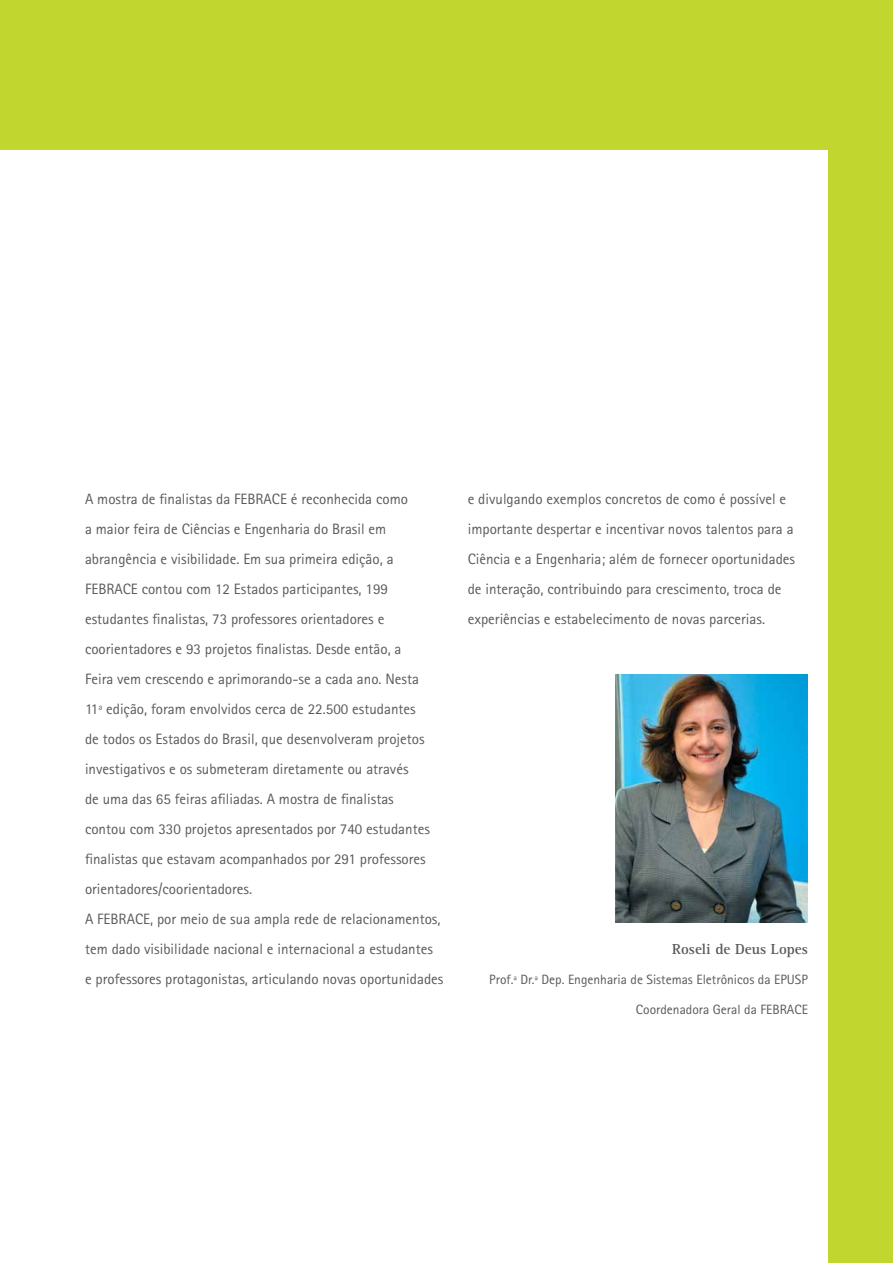
<style>
.page{position:relative;width:893px;height:1263px;background:#fff}
.page>*{position:absolute;margin:0;border:0;box-sizing:border-box;transform-origin:0 0}
.t1{font:15px/30px "Rotis Sans Serif";color:#58595b}
.t2{font:700 15px "Rotis Serif";color:#58595b}
.t3{font:13.5px "Rotis Sans Serif";color:#58595b}
</style>
<div class="page">
<div style="left:0;top:0;width:893px;height:149px;background:#c1d72f"></div>
<div style="left:828px;top:4px;width:65px;height:1259px;background:#c1d72f"></div>
<img style="left:616px;top:674px;width:192px;height:249px">
<p class="t1" style="left:85px;top:484px;width:360px">A mostra de finalistas da FEBRACE é reconhecida como<br>a maior feira de Ciências e Engenharia do Brasil em abrangência e visibilidade. Em sua primeira edição, a FEBRACE contou com 12 Estados participantes, 199 estudantes finalistas, 73 professores orientadores e coorientadores e 93 projetos finalistas. Desde então, a<br>Feira vem crescendo e aprimorando-se a cada ano. Nesta<br>11ª edição, foram envolvidos cerca de 22.500 estudantes<br>de todos os Estados do Brasil, que desenvolveram projetos investigativos e os submeteram diretamente ou através<br>de uma das 65 feiras afiliadas. A mostra de finalistas<br>contou com 330 projetos apresentados por 740 estudantes finalistas que estavam acompanhados por 291 professores orientadores/coorientadores.<br>A FEBRACE, por meio de sua ampla rede de relacionamentos, tem dado visibilidade nacional e internacional a estudantes<br>e professores protagonistas, articulando novas oportunidades</p>
<p class="t1" style="left:468px;top:484px;width:329px">e divulgando exemplos concretos de como é possível e importante despertar e incentivar novos talentos para a Ciência e a Engenharia; além de fornecer oportunidades de interação, contribuindo para crescimento, troca de experiências e estabelecimento de novas parcerias.</p>
<p class="t2" style="left:672px;top:940px;width:137px">Roseli de Deus Lopes</p>
<p class="t3" style="left:489px;top:971px;width:320px">Prof.ª Dr.ª Dep. Engenharia de Sistemas Eletrônicos da EPUSP</p>
<p class="t3" style="left:636px;top:1001px;width:173px">Coordenadora Geral da FEBRACE</p>
</div>
